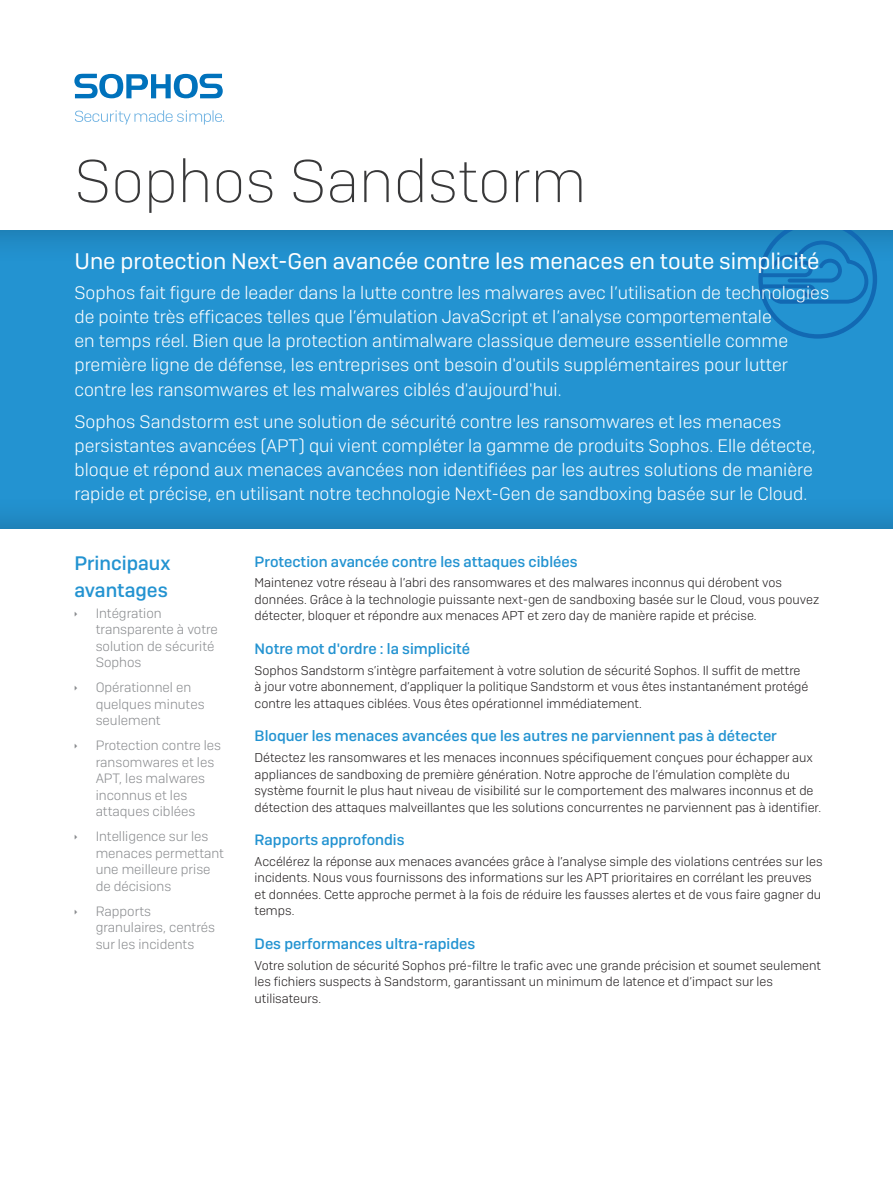
<style>
.page{position:relative;width:893px;height:1191px;background:#fff}
.page>*{position:absolute;margin:0;border:0;box-sizing:border-box;transform-origin:0 0}
.Title{font:200 60px "Sophos Sans";color:#383839}
.Title-2{font:22.5px "Sophos Sans";color:#fff}
.Subhead{font:500 19.5px/27px "Sophos Sans";color:#2393d1}
.Title-3{font:300 18px/24px "Sophos Sans";color:#fff}
.Subhead-2{font:500 15px "Sophos Sans";color:#2393d1}
.t1{font:300 13.5px/16.5px "Sophos Sans";color:#8a8c8f}
.Back_Cover_Body_Copy{font:300 12.75px/16.5px "Sophos Sans";color:#231f20}
</style>
<div class="page">
<div style="left:0;top:228px;width:893px;height:302px;background:#231f20;opacity:.3"></div>
<svg style="left:758px;top:230px;width:119px;height:109px;background:#1e87c7"></svg>
<div style="left:743px;top:110px;width:150px;height:120px;background:#fff"></div>
<svg style="left:74px;top:74px;width:149px;height:24px"></svg>
<svg style="left:75px;top:110px;width:149px;height:15px"></svg>
<p class="Title" style="left:74px;top:146px;width:514px">Sophos Sandstorm</p>
<p class="Title-2" style="left:74px;top:248px;width:746px">Une protection Next-Gen avancée contre les menaces en toute simplicité</p>
<p class="Title-3" style="left:74px;top:281px;width:756px">Sophos fait figure de leader dans la lutte contre les malwares avec l’utilisation de technologies de pointe très efficaces telles que l’émulation JavaScript et l’analyse comportementale<br>en temps réel. Bien que la protection antimalware classique demeure essentielle comme première ligne de défense, les entreprises ont besoin d'outils supplémentaires pour lutter contre les ransomwares et les malwares ciblés d'aujourd'hui.</p>
<p class="Title-3" style="left:74px;top:409px;width:743px">Sophos Sandstorm est une solution de sécurité contre les ransomwares et les menaces persistantes avancées (APT) qui vient compléter la gamme de produits Sophos. Elle détecte, bloque et répond aux menaces avancées non identifiées par les autres solutions de manière rapide et précise, en utilisant notre technologie Next-Gen de sandboxing basée sur le Cloud.</p>
<p class="Subhead" style="left:74px;top:549px;width:98px">Principaux avantages</p>
<p class="t1" style="left:96px;top:604px;width:124px">Intégration transparente à votre solution de sécurité<br>Sophos</p>
<p class="t1" style="left:96px;top:679px;width:110px">Opérationnel en quelques minutes seulement</p>
<p class="t1" style="left:96px;top:737px;width:127px">Protection contre les ransomwares et les<br>APT, les malwares inconnus et les attaques ciblées</p>
<p class="t1" style="left:96px;top:828px;width:130px">Intelligence sur les menaces permettant une meilleure prise de décisions</p>
<p class="t1" style="left:96px;top:902px;width:121px">Rapports granulaires, centrés sur les incidents</p>
<p class="Subhead-2" style="left:255px;top:552px;width:324px">Protection avancée contre les attaques ciblées</p>
<p class="Back_Cover_Body_Copy" style="left:255px;top:574px;width:566px">Maintenez votre réseau à l’abri des ransomwares et des malwares inconnus qui dérobent vos données. Grâce à la technologie puissante next-gen de sandboxing basée sur le Cloud, vous pouvez détecter, bloquer et répondre aux menaces APT et zero day de manière rapide et précise.</p>
<p class="Subhead-2" style="left:255px;top:639px;width:217px">Notre mot d'ordre : la simplicité</p>
<p class="Back_Cover_Body_Copy" style="left:255px;top:662px;width:555px">Sophos Sandstorm s’intègre parfaitement à votre solution de sécurité Sophos. Il suffit de mettre à jour votre abonnement, d’appliquer la politique Sandstorm et vous êtes instantanément protégé contre les attaques ciblées. Vous êtes opérationnel immédiatement.</p>
<p class="Subhead-2" style="left:255px;top:727px;width:524px">Bloquer les menaces avancées que les autres ne parviennent pas à détecter</p>
<p class="Back_Cover_Body_Copy" style="left:255px;top:749px;width:568px">Détectez les ransomwares et les menaces inconnues spécifiquement conçues pour échapper aux appliances de sandboxing de première génération. Notre approche de l’émulation complète du système fournit le plus haut niveau de visibilité sur le comportement des malwares inconnus et de détection des attaques malveillantes que les solutions concurrentes ne parviennent pas à identifier.</p>
<p class="Subhead-2" style="left:255px;top:830px;width:151px">Rapports approfondis</p>
<p class="Back_Cover_Body_Copy" style="left:255px;top:853px;width:570px">Accélérez la réponse aux menaces avancées grâce à l’analyse simple des violations centrées sur les incidents. Nous vous fournissons des informations sur les APT prioritaires en corrélant les preuves et données. Cette approche permet à la fois de réduire les fausses alertes et de vous faire gagner du temps.</p>
<p class="Subhead-2" style="left:255px;top:934px;width:222px">Des performances ultra-rapides</p>
<p class="Back_Cover_Body_Copy" style="left:255px;top:956px;width:568px">Votre solution de sécurité Sophos pré-filtre le trafic avec une grande précision et soumet seulement les fichiers suspects à Sandstorm, garantissant un minimum de latence et d’impact sur les utilisateurs.</p>
</div>
